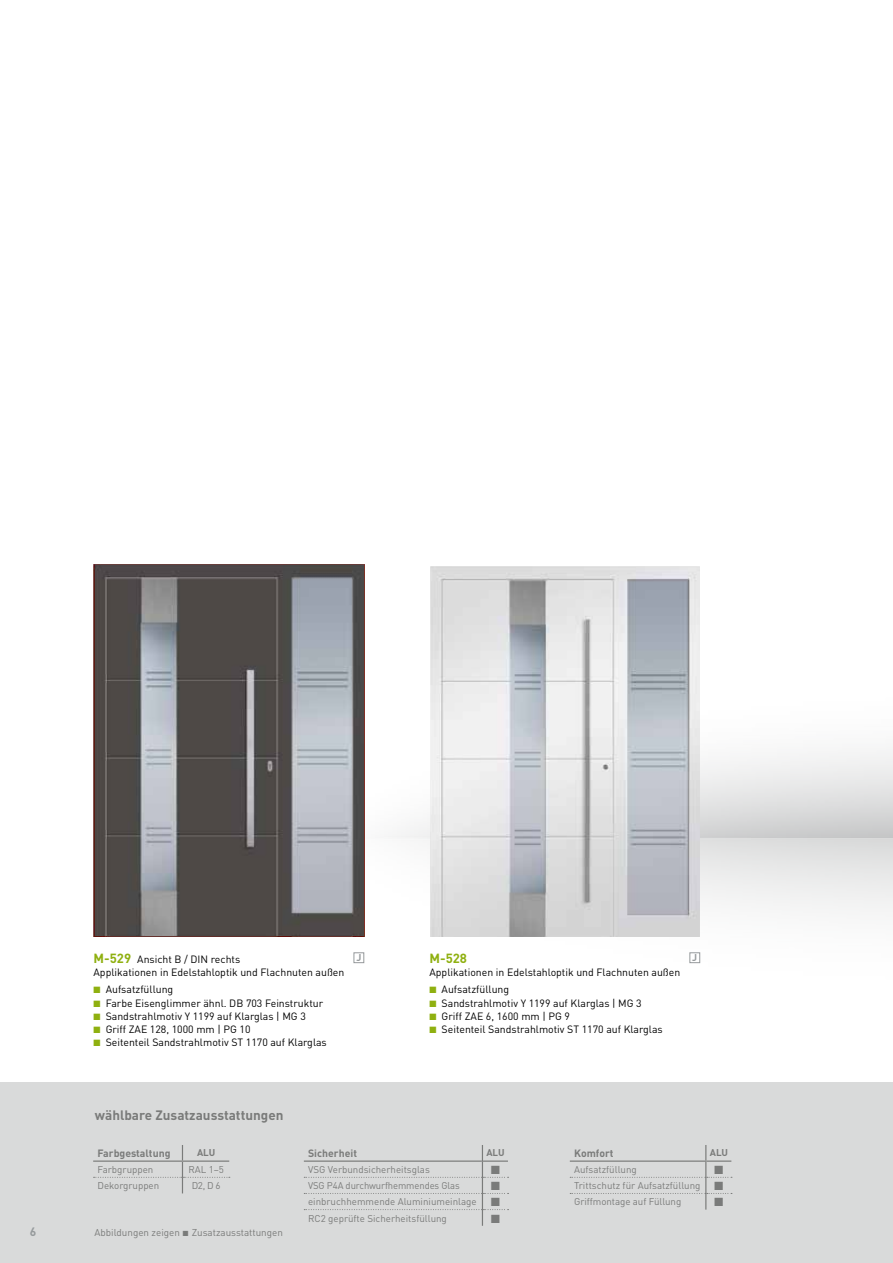
<style>
.page{position:relative;width:893px;height:1263px;background:#fff}
.page>*{position:absolute;margin:0;border:0;box-sizing:border-box;transform-origin:0 0}
.t1{font:700 13.5px "DIN Pro";color:#7a7b7a}
.t2{font:700 13.2px "DIN Pro";color:#8fb010}
.t3{font:12px "European Pi Three";color:#7a7b7a}
.t4{font:700 12px "DIN Pro";color:#969a9c}
.t5{font:10.5px/13.2px "DIN Pro";color:#000}
.t6{font:700 10.5px "DIN Pro";color:#7a7b7a}
.t7{font:9.9px "DIN Pro";color:#7a7b7a}
.t8{font:9.75px/16.4px "DIN Pro";color:#7a7b7a}
.t9{font:700 9.75px "DIN Pro";letter-spacing:-.005em;color:#7a7b7a}
.t10{font:700 9.75px "DIN Pro";color:#969a9c}
.s1{font-weight:700;font-size:13.2px;color:#8fb010}
.s2{color:#8fb010}
.s3{font-family:"European Pi Three";font-size:7.5px}
.s4{font-family:"European Pi Three";font-size:12px}
</style>
<div class="page">
<svg style="left:364px;top:686px;width:529px;height:152px"></svg>
<svg style="left:325px;top:838px;width:568px;height:126px"></svg>
<img style="left:430px;top:566px;width:270px;height:371px">
<img style="left:95px;top:564px;width:269px;height:372px">
<div style="left:354px;top:953px;width:10px;height:10px;background:#fff"></div>
<div style="left:354px;top:952px;width:10px;height:11px;border:1px solid #969a9c"></div>
<div style="left:690px;top:953px;width:10px;height:10px;background:#fff"></div>
<div style="left:690px;top:952px;width:10px;height:11px;border:1px solid #969a9c"></div>
<div style="left:0;top:1082px;width:893px;height:181px;background:#d9dada"></div>
<svg style="left:570px;top:1145px;width:162px;height:64px"></svg>
<hr style="left:93px;top:1160px;width:89px;height:2px;background:#7a7b7a">
<svg style="left:94px;top:1145px;width:136px;height:48px"></svg>
<svg style="left:304px;top:1145px;width:205px;height:81px"></svg>
<p class="t5" style="left:94px;top:952px;width:252px"><span class="s1">M-529</span> Ansicht B / DIN rechts<br>Applikationen in Edelstahloptik und Flachnuten außen</p>
<p class="t5" style="left:94px;top:982px;width:81px"><span class="s2">■</span> Aufsatzfüllung</p>
<p class="t5" style="left:94px;top:996px;width:231px"><span class="s2">■</span> Farbe Eisenglimmer ähnl. DB 703 Feinstruktur</p>
<p class="t5" style="left:94px;top:1009px;width:214px"><span class="s2">■</span> Sandstrahlmotiv Y 1199 auf Klarglas | MG 3</p>
<p class="t5" style="left:94px;top:1022px;width:158px"><span class="s2">■</span> Griff ZAE 128, 1000 mm | PG 10</p>
<p class="t5" style="left:94px;top:1035px;width:235px"><span class="s2">■</span> Seitenteil Sandstrahlmotiv ST 1170 auf Klarglas</p>
<p class="t2" style="left:429px;top:949px;width:39px">M-528</p>
<p class="t5" style="left:429px;top:965px;width:252px">Applikationen in Edelstahloptik und Flachnuten außen</p>
<p class="t5" style="left:429px;top:982px;width:81px"><span class="s2">■</span> Aufsatzfüllung</p>
<p class="t5" style="left:429px;top:996px;width:214px"><span class="s2">■</span> Sandstrahlmotiv Y 1199 auf Klarglas | MG 3</p>
<p class="t5" style="left:429px;top:1009px;width:142px"><span class="s2">■</span> Griff ZAE 6, 1600 mm | PG 9</p>
<p class="t5" style="left:429px;top:1022px;width:235px"><span class="s2">■</span> Seitenteil Sandstrahlmotiv ST 1170 auf Klarglas</p>
<p class="t10" style="left:356px;top:951px;width:6px">J</p>
<p class="t10" style="left:692px;top:951px;width:6px">J</p>
<p class="t1" style="left:95px;top:1106px;width:190px">wählbare Zusatzausstattungen</p>
<p class="t6" style="left:97px;top:1146px;width:75px">Farbgestaltung</p>
<p class="t9" style="left:197px;top:1146px;width:20px">ALU</p>
<p class="t8" style="left:97px;top:1161px;width:57px">Farbgruppen</p>
<p class="t8" style="left:188px;top:1161px;width:37px">RAL 1–5</p>
<p class="t8" style="left:97px;top:1177px;width:63px">Dekorgruppen</p>
<p class="t8" style="left:192px;top:1177px;width:30px">D2, D 6</p>
<p class="t4" style="left:30px;top:1224px;width:8px">6</p>
<p class="t7" style="left:94px;top:1226px;width:190px">Abbildungen zeigen <span class="s3">L</span> Zusatzausstattungen</p>
<p class="t6" style="left:308px;top:1146px;width:50px">Sicherheit</p>
<p class="t9" style="left:486px;top:1146px;width:20px">ALU</p>
<p class="t8" style="left:308px;top:1161px;width:123px">VSG Verbundsicherheitsglas</p>
<p class="t3" style="left:490px;top:1162px;width:12px">L</p>
<p class="t8" style="left:308px;top:1177px;width:153px">VSG P4A durchwurfhemmendes Glas</p>
<p class="t3" style="left:490px;top:1178px;width:12px">L</p>
<p class="t8" style="left:308px;top:1193px;width:194px">einbruchhemmende Aluminiumeinlage <span class="s4">L<br></span>RC2 geprüfte Sicherheitsfüllung</p>
<p class="t3" style="left:490px;top:1210px;width:12px">L</p>
<p class="t6" style="left:574px;top:1146px;width:41px">Komfort</p>
<p class="t9" style="left:710px;top:1146px;width:20px">ALU</p>
<p class="t8" style="left:574px;top:1161px;width:64px">Aufsatzfüllung</p>
<p class="t3" style="left:714px;top:1162px;width:12px">L</p>
<p class="t8" style="left:574px;top:1177px;width:151px">Trittschutz für Aufsatzfüllung <span class="s4">L<br></span>Griffmontage auf Füllung</p>
<p class="t3" style="left:714px;top:1194px;width:12px">L</p>
</div>
